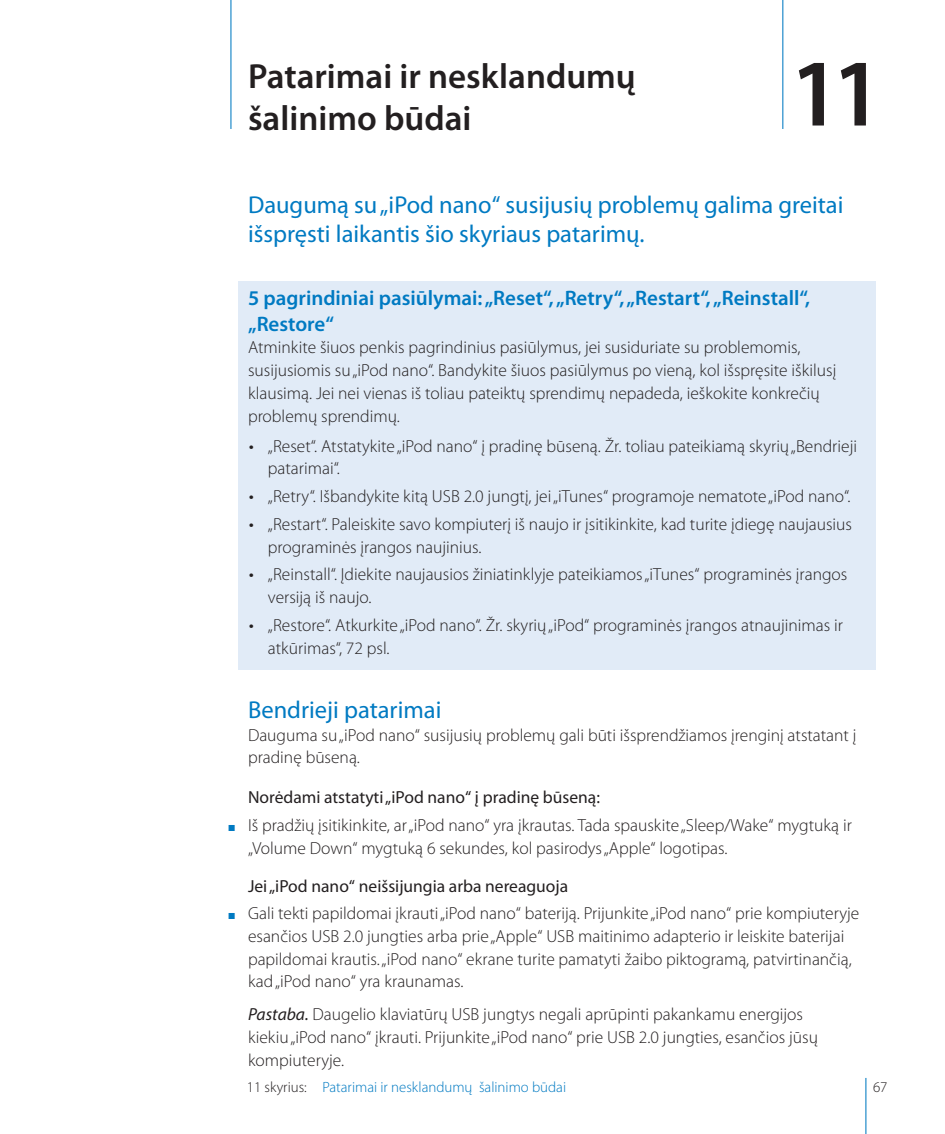
<style>
.page{position:relative;width:945px;height:1134px;background:#fff}
.page>*{position:absolute;margin:0;border:0;box-sizing:border-box;transform-origin:0 0}
.t1{font:600 96.25px "Myriad Pro";color:#231f20}
.t2{font:600 35px/42px "Myriad Pro";color:#231f20}
.t3{font:24.5px/29.4px "Myriad Pro";color:#007ac2}
.t4{font:600 21px/25.2px "Myriad Pro";color:#007ac2}
.t5{font:300 17.5px/22.8px "Myriad Pro";color:#231f20}
.t6{font:17.5px "Myriad Pro";color:#231f20}
.t7{font:300 14.88px "Myriad Pro";color:#007ac2}
.t8{font:300 14.88px "Myriad Pro";color:#231f20}
.s1{font-weight:400;font-style:italic}
.s2{color:#231f20}
</style>
<div class="page">
<hr style="left:865px;top:1078px;width:1px;height:56px;background:#007ac2">
<div style="left:238px;top:282px;width:638px;height:388px;background:#e1ebf7"></div>
<hr style="left:230px;top:0;width:1px;height:129px;background:#007ac2">
<hr style="left:782px;top:0;width:1px;height:129px;background:#007ac2">
<h2 class="t2" style="left:248px;top:56px;width:389px">Patarimai ir nesklandumų šalinimo būdai</h2>
<h1 class="t1" style="left:790px;top:40px;width:95px">11</h1>
<h3 class="t3" style="left:248px;top:190px;width:597px">Daugumą su „iPod nano“ susijusių problemų galima greitai išspręsti laikantis šio skyriaus patarimų.</h3>
<p class="t4" style="left:248px;top:286px;width:564px">5 pagrindiniai pasiūlymai: „Reset“, „Retry“, „Restart“, „Reinstall“, „Restore“</p>
<p class="t5" style="left:248px;top:336px;width:590px">Atminkite šiuos penkis pagrindinius pasiūlymus, jei susiduriate su problemomis, susijusiomis su „iPod nano“. Bandykite šiuos pasiūlymus po vieną, kol išspręsite iškilusį klausimą. Jei nei vienas iš toliau pateiktų sprendimų nepadeda, ieškokite konkrečių problemų sprendimų.</p>
<p class="t5" style="left:268px;top:435px;width:591px;text-indent:-20px">• „Reset“. Atstatykite „iPod nano“ į pradinę būseną. Žr. toliau pateikiamą skyrių „Bendrieji patarimai“.</p>
<p class="t5" style="left:248px;top:485px;width:604px">• „Retry“. Išbandykite kitą USB 2.0 jungtį, jei „iTunes“ programoje nematote „iPod nano“.</p>
<p class="t5" style="left:268px;top:513px;width:586px;text-indent:-20px">• „Restart“. Paleiskite savo kompiuterį iš naujo ir įsitikinkite, kad turite įdiegę naujausius programinės įrangos naujinius.</p>
<p class="t5" style="left:268px;top:563px;width:581px;text-indent:-20px">• „Reinstall“. Įdiekite naujausios žiniatinklyje pateikiamos „iTunes“ programinės įrangos versiją iš naujo.</p>
<p class="t5" style="left:268px;top:614px;width:577px;text-indent:-20px">• „Restore“. Atkurkite „iPod nano“. Žr. skyrių „iPod“ programinės įrangos atnaujinimas ir atkūrimas“, 72 psl.</p>
<h3 class="t3" style="left:248px;top:695px;width:195px">Bendrieji patarimai</h3>
<p class="t5" style="left:248px;top:724px;width:610px">Dauguma su „iPod nano“ susijusių problemų gali būti išsprendžiamos įrenginį atstatant į pradinę būseną.</p>
<p class="t6" style="left:248px;top:788px;width:354px">Norėdami atstatyti „iPod nano“ į pradinę būseną:</p>
<p class="t5" style="left:248px;top:814px;width:605px">Iš pradžių įsitikinkite, ar „iPod nano“ yra įkrautas. Tada spauskite „Sleep/Wake“ mygtuką ir „Volume Down“ mygtuką 6 sekundes, kol pasirodys „Apple“ logotipas.</p>
<p class="t6" style="left:248px;top:876px;width:322px">Jei „iPod nano“ neišsijungia arba nereaguoja</p>
<p class="t5" style="left:248px;top:902px;width:613px">Gali tekti papildomai įkrauti „iPod nano“ bateriją. Prijunkite „iPod nano“ prie kompiuteryje esančios USB 2.0 jungties arba prie „Apple“ USB maitinimo adapterio ir leiskite baterijai papildomai krautis. „iPod nano“ ekrane turite pamatyti žaibo piktogramą, patvirtinančią, kad „iPod nano“ yra kraunamas.</p>
<p class="t5" style="left:248px;top:1003px;width:571px"><span class="s1">Pastaba.</span> Daugelio klaviatūrų USB jungtys negali aprūpinti pakankamu energijos kiekiu „iPod nano“ įkrauti. Prijunkite „iPod nano“ prie USB 2.0 jungties, esančios jūsų kompiuteryje.</p>
<p class="t7" style="left:247px;top:1079px;width:321px"><span class="s2">11 skyrius:</span> Patarimai ir nesklandumų šalinimo būdai</p>
<p class="t8" style="left:873px;top:1079px;width:16px">67</p>
</div>
